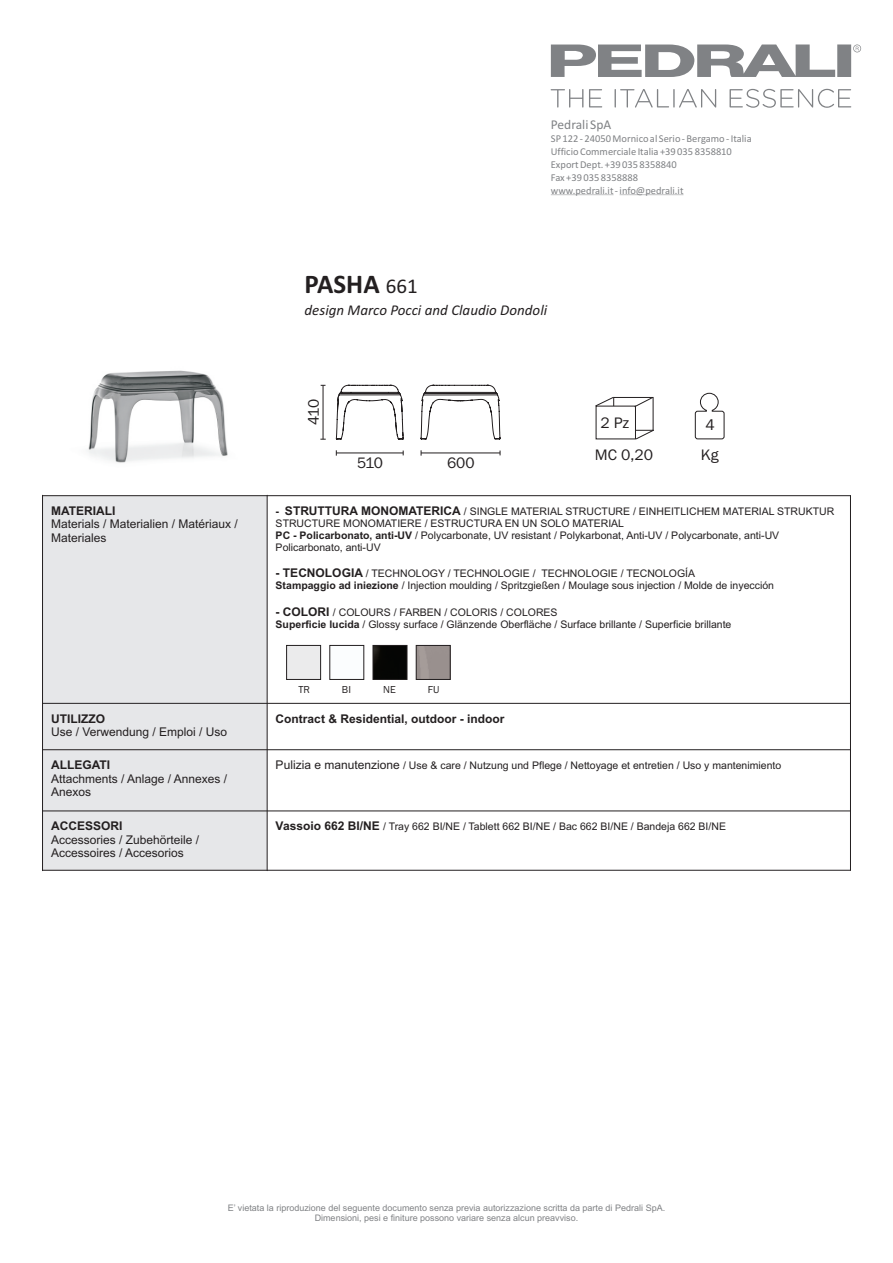
<style>
.page{position:relative;width:893px;height:1263px;background:#fff}
.page>*{position:absolute;margin:0;border:0;box-sizing:border-box;transform-origin:0 0}
.t1{font:700 27px "Calibri";color:#231f20}
.t2{font:15.75px "Franklin Gothic";color:#231f20}
.t3{font:15.6px "Franklin Gothic";letter-spacing:-.035em;color:#231f20}
.t4{font:italic 15px "Calibri";color:#231f20}
.t5{font:13.5px "Calibri";color:#808285}
.t6{font:12px/13.4px "Arial";color:#231f20}
.t7{font:700 12px "Arial";color:#231f20}
.t8{font:10.5px/11.9px "Arial";color:#231f20}
.t9{font:10.5px/12.8px "Calibri";color:#808285}
.t10{font:10.5px "Franklin Gothic";color:#231f20}
.t11{font:9px/10.1px "Arial";color:#808285;text-align:center}
.s1{font-weight:400;font-size:21px}
.s2{font-weight:700}
.s3{font-weight:700;font-size:12px}
.s4{font-size:12px}
</style>
<div class="page">
<div style="left:43px;top:496px;width:224px;height:207px;background:#e6e7e9"></div>
<div style="left:43px;top:703px;width:224px;height:47px;background:#e6e7e9"></div>
<div style="left:43px;top:750px;width:224px;height:61px;background:#e6e7e9"></div>
<div style="left:43px;top:811px;width:224px;height:59px;background:#e6e7e9"></div>
<hr style="left:42px;top:495px;width:1px;height:376px;background:#231f20">
<hr style="left:267px;top:495px;width:1px;height:376px;background:#231f20">
<hr style="left:850px;top:495px;width:1px;height:376px;background:#231f20">
<hr style="left:42px;top:870px;width:809px;height:1px;background:#231f20">
<hr style="left:42px;top:810px;width:809px;height:1px;background:#231f20">
<hr style="left:42px;top:749px;width:809px;height:1px;background:#231f20">
<hr style="left:42px;top:703px;width:809px;height:1px;background:#231f20">
<hr style="left:42px;top:495px;width:809px;height:1px;background:#231f20">
<svg style="left:695px;top:392px;width:30px;height:48px"></svg>
<svg style="left:595px;top:396px;width:59px;height:44px"></svg>
<svg style="left:329px;top:645px;width:35px;height:35px"></svg>
<img style="left:375px;top:647px;width:30px;height:31px">
<div style="left:373px;top:645px;width:34px;height:35px;border:1px solid #231f20"></div>
<svg style="left:286px;top:645px;width:35px;height:35px"></svg>
<img style="left:418px;top:647px;width:30px;height:31px">
<div style="left:416px;top:645px;width:34px;height:35px;border:1px solid #231f20"></div>
<hr style="left:421px;top:453px;width:79px;height:1px;background:#231f20">
<hr style="left:323px;top:385px;width:1px;height:54px;background:#231f20">
<svg style="left:336px;top:385px;width:68px;height:71px"></svg>
<svg style="left:421px;top:385px;width:79px;height:54px"></svg>
<hr style="left:424px;top:393px;width:72px;height:1px;background:#231f20">
<hr style="left:424px;top:395px;width:73px;height:1px;background:#231f20">
<img style="left:88px;top:370px;width:140px;height:93px">
<hr style="left:551px;top:195px;width:62px;height:1px;background:#808285">
<hr style="left:620px;top:195px;width:63px;height:1px;background:#808285">
<svg style="left:551px;top:44px;width:310px;height:64px"></svg>
<p class="t5" style="left:551px;top:119px;width:62px">Pedrali SpA</p>
<p class="t9" style="left:551px;top:133px;width:202px">SP 122 - 24050 Mornico al Serio - Bergamo - Italia Ufficio Commerciale Italia +39 035 8358810<br>Export Dept. +39 035 8358840<br>Fax +39 035 8358888<br>www.pedrali.it - info@pedrali.it</p>
<p class="t1" style="left:305px;top:273px;width:115px">PASHA <span class="s1">661</span></p>
<p class="t4" style="left:305px;top:303px;width:244px">design Marco Pocci and Claudio Dondoli</p>
<p class="t3" style="left:308px;top:425px;width:28px;rotate:-90deg">410</p>
<p class="t3" style="left:357px;top:457px;width:28px">510</p>
<p class="t3" style="left:447px;top:457px;width:29px">600</p>
<p class="t2" style="left:600px;top:417px;width:30px">2 Pz</p>
<p class="t2" style="left:705px;top:418px;width:11px">4</p>
<p class="t2" style="left:595px;top:449px;width:60px">MC 0,20</p>
<p class="t2" style="left:701px;top:449px;width:19px">Kg</p>
<p class="t6" style="left:51px;top:505px;width:188px"><span class="s2">MATERIALI<br></span>Materials / Materialien / Matériaux /<br>Materiales</p>
<p class="t8" style="left:276px;top:506px;width:560px"><span class="s2">-</span> <span class="s3">STRUTTURA MONOMATERICA</span> / SINGLE MATERIAL STRUCTURE / EINHEITLICHEM MATERIAL STRUKTUR STRUCTURE MONOMATIERE / ESTRUCTURA EN UN SOLO MATERIAL<br><span class="s2">PC - Policarbonato, anti-UV</span> / Polycarbonate, UV resistant / Polykarbonat, Anti-UV / Polycarbonate, anti-UV Policarbonato, anti-UV</p>
<p class="t8" style="left:276px;top:568px;width:500px"><span class="s3">- TECNOLOGIA</span> / TECHNOLOGY / TECHNOLOGIE / TECHNOLOGIE / TECNOLOGÍA<br><span class="s2">Stampaggio ad iniezione</span> / Injection moulding / Spritzgießen / Moulage sous injection / Molde de inyección</p>
<p class="t8" style="left:276px;top:607px;width:457px"><span class="s3">- COLORI</span> / COLOURS / FARBEN / COLORIS / COLORES<br><span class="s2">Superficie lucida</span> / Glossy surface / Glänzende Oberfläche / Surface brillante / Superficie brillante</p>
<p class="t10" style="left:298px;top:685px;width:13px">TR</p>
<p class="t10" style="left:342px;top:685px;width:10px">BI</p>
<p class="t10" style="left:383px;top:685px;width:14px">NE</p>
<p class="t10" style="left:428px;top:685px;width:13px">FU</p>
<p class="t6" style="left:51px;top:713px;width:178px"><span class="s2">UTILIZZO<br></span>Use / Verwendung / Emploi / Uso</p>
<p class="t7" style="left:276px;top:714px;width:230px">Contract &amp; Residential, outdoor - indoor</p>
<p class="t6" style="left:51px;top:759px;width:178px"><span class="s2">ALLEGATI<br></span>Attachments / Anlage / Annexes /<br>Anexos</p>
<p class="t8" style="left:276px;top:760px;width:507px"><span class="s4">Pulizia e manutenzione</span> / Use &amp; care / Nutzung und Pflege / Nettoyage et entretien / Uso y mantenimiento</p>
<p class="t6" style="left:51px;top:820px;width:150px"><span class="s2">ACCESSORI<br></span>Accessories / Zubehörteile /<br>Accessoires / Accesorios</p>
<p class="t8" style="left:276px;top:822px;width:452px"><span class="s3">Vassoio 662 BI/NE</span> / Tray 662 BI/NE / Tablett 662 BI/NE / Bac 662 BI/NE / Bandeja 662 BI/NE</p>
<p class="t11" style="left:228px;top:1203px;width:439px">E’ vietata la riproduzione del seguente documento senza previa autorizzazione scritta da parte di Pedrali SpA.<br>Dimensioni, pesi e finiture possono variare senza alcun preavviso.</p>
</div>
